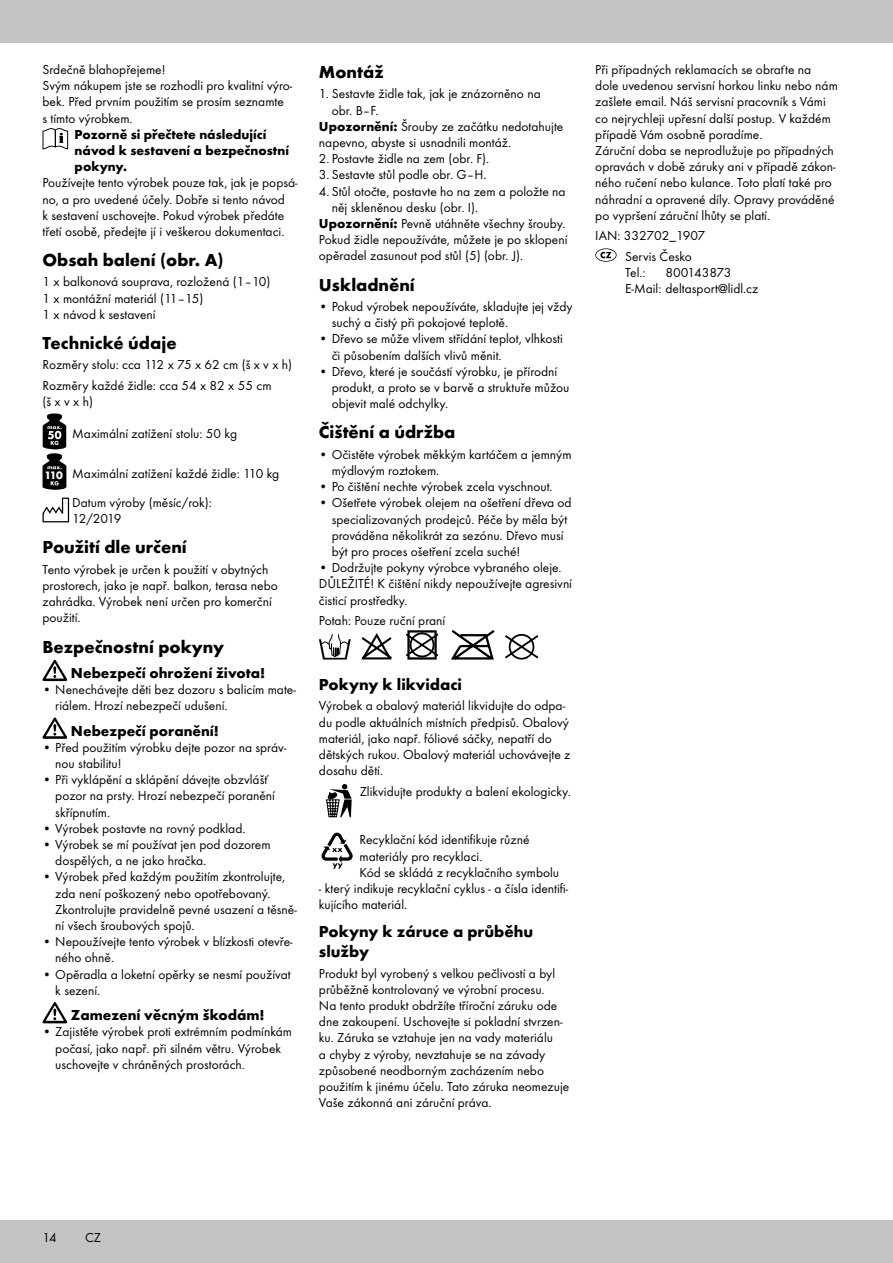
<style>
.page{position:relative;width:893px;height:1263px;background:#fff}
.page>*{position:absolute;margin:0;border:0;box-sizing:border-box;transform-origin:0 0}
.t1{font:700 18px "Futura TOT";color:#000}
.t2{font:700 16.5px/19.8px "Futura TOT";color:#000}
.t3{font:700 15px "Futura TOT";color:#000}
.t4{font:13.5px/16.2px "Futura TOT Boo";color:#000}
.t5{font:700 13.5px/16.2px "Futura TOT";color:#000}
.s1{font-family:"Futura TOT";font-weight:700;font-size:11.25px;color:#fff}
.s2{font-family:"Futura TOT";font-weight:700}
</style>
<div class="page">
<div style="left:0;top:1220px;width:893px;height:43px;background:#c5c4c4"></div>
<div style="left:0;top:0;width:893px;height:43px;background:#c5c4c4"></div>
<svg style="left:43px;top:128px;width:25px;height:21px"></svg>
<svg style="left:43px;top:413px;width:23px;height:77px"></svg>
<svg style="left:43px;top:498px;width:26px;height:24px"></svg>
<svg style="left:43px;top:660px;width:24px;height:21px"></svg>
<svg style="left:43px;top:717px;width:24px;height:22px"></svg>
<svg style="left:43px;top:1002px;width:24px;height:21px"></svg>
<svg style="left:361px;top:633px;width:31px;height:27px"></svg>
<svg style="left:405px;top:630px;width:34px;height:30px"></svg>
<svg style="left:451px;top:630px;width:44px;height:30px"></svg>
<svg style="left:505px;top:634px;width:33px;height:26px"></svg>
<svg style="left:319px;top:634px;width:32px;height:26px"></svg>
<svg style="left:326px;top:784px;width:26px;height:33px"></svg>
<svg style="left:321px;top:833px;width:32px;height:36px"></svg>
<svg style="left:595px;top:248px;width:22px;height:14px"></svg>
<p class="t4" style="left:43px;top:61px;width:251px">Srdečně blahopřejeme!<br>Svým nákupem jste se rozhodli pro kvalitní výro&shy;bek. Před prvním použitím se prosím seznamte<br>s tímto výrobkem.</p>
<p class="t5" style="left:75px;top:126px;width:216px">Pozorně si přečtete následující návod k sestavení a bezpečnostní pokyny.</p>
<p class="t4" style="left:43px;top:175px;width:257px">Používejte tento výrobek pouze tak, jak je popsá&shy;no, a pro uvedené účely. Dobře si tento návod<br>k sestavení uschovejte. Pokud výrobek předáte třetí osobě, předejte jí i veškerou dokumentaci.</p>
<h1 class="t1" style="left:43px;top:249px;width:183px">Obsah balení (obr. A)</h1>
<p class="t4" style="left:43px;top:274px;width:230px">1 x balkonová souprava, rozložená (1–10)<br>1 x montážní materiál (11–15)<br>1 x návod k sestavení</p>
<h1 class="t1" style="left:43px;top:332px;width:136px">Technické údaje</h1>
<p class="t4" style="left:43px;top:355px;width:251px;line-height:20.4px">Rozměry stolu: cca 112 x 75 x 62 cm (š x v x h)<br>Rozměry každé židle: cca 54 x 82 x 55 cm</p>
<p class="t4" style="left:43px;top:393px;width:52px">(šxvxh)</p>
<p class="t4" style="left:72px;top:425px;width:166px">Maximální zatížení stolu: 50 kg</p>
<p class="t4" style="left:72px;top:459px;width:208px;line-height:29px;text-indent:-28px"><span class="s1">110</span> Maximální zatížení každé židle: 110 kg<br>Datum výroby (měsíc/rok):</p>
<p class="t4" style="left:72px;top:511px;width:51px">12/2019</p>
<h1 class="t1" style="left:43px;top:536px;width:146px">Použití dle určení</h1>
<p class="t4" style="left:43px;top:561px;width:237px">Tento výrobek je určen k použití v obytných prostorech, jako je např. balkon, terasa nebo zahrádka. Výrobek není určen pro komerční použití.</p>
<h1 class="t1" style="left:43px;top:635px;width:183px">Bezpečnostní pokyny</h1>
<p class="t3" style="left:71px;top:664px;width:196px">Nebezpečí ohrožení života!</p>
<p class="t4" style="left:55px;top:681px;width:242px;text-indent:-13px">• Nenechávejte děti bez dozoru s balicím mate&shy;riálem. Hrozí nebezpečí udušení.</p>
<p class="t3" style="left:71px;top:721px;width:150px">Nebezpečí poranění!</p>
<p class="t4" style="left:55px;top:739px;width:233px;text-indent:-13px">• Před použitím výrobku dejte pozor na správ&shy;nou stabilitu!</p>
<p class="t4" style="left:55px;top:771px;width:221px;text-indent:-13px">• Při vyklápění a sklápění dávejte obzvlášť pozor na prsty. Hrozí nebezpečí poranění skřípnutím.</p>
<p class="t4" style="left:43px;top:820px;width:204px">• Výrobek postavte na rovný podklad.</p>
<p class="t4" style="left:55px;top:836px;width:217px;text-indent:-13px">• Výrobek se mí používat jen pod dozorem dospělých, a ne jako hračka.</p>
<p class="t4" style="left:55px;top:869px;width:243px;text-indent:-13px">• Výrobek před každým použitím zkontrolujte, zda není poškozený nebo opotřebovaný.<br>Zkontrolujte pravidelně pevné usazení a těsně&shy;ní všech šroubových spojů.</p>
<p class="t4" style="left:55px;top:933px;width:239px;text-indent:-13px">• Nepoužívejte tento výrobek v blízkosti otevře&shy;ného ohně.</p>
<p class="t4" style="left:55px;top:966px;width:237px;text-indent:-13px">• Opěradla a loketní opěrky se nesmí používat k sezení.</p>
<p class="t3" style="left:71px;top:1006px;width:195px">Zamezení věcným škodám!</p>
<p class="t4" style="left:55px;top:1024px;width:238px;text-indent:-13px">• Zajistěte výrobek proti extrémním podmínkám počasí, jako např. při silném větru. Výrobek uschovejte v chráněných prostorách.</p>
<h1 class="t1" style="left:319px;top:61px;width:66px">Montáž</h1>
<p class="t4" style="left:319px;top:86px;width:223px">1. Sestavte židle tak, jak je znázorněno na</p>
<p class="t4" style="left:332px;top:102px;width:48px">obr. B–F.</p>
<p class="t4" style="left:319px;top:118px;width:246px"><span class="s2">Upozornění:</span> Šrouby ze začátku nedotahujte</p>
<p class="t4" style="left:319px;top:134px;width:194px">napevno, abyste si usnadnili montáž.</p>
<p class="t4" style="left:319px;top:151px;width:172px">2. Postavte židle na zem (obr. F).</p>
<p class="t4" style="left:319px;top:167px;width:169px">3. Sestavte stůl podle obr. G–H.</p>
<p class="t4" style="left:319px;top:183px;width:248px">4. Stůl otočte, postavte ho na zem a položte na</p>
<p class="t4" style="left:332px;top:199px;width:148px">něj skleněnou desku (obr. I).</p>
<p class="t4" style="left:319px;top:215px;width:248px"><span class="s2">Upozornění:</span> Pevně utáhněte všechny šrouby.</p>
<p class="t4" style="left:319px;top:232px;width:250px">Pokud židle nepoužíváte, můžete je po sklopení</p>
<p class="t4" style="left:319px;top:248px;width:206px">opěradel zasunout pod stůl (5) (obr. J).</p>
<h1 class="t1" style="left:319px;top:273px;width:97px">Uskladnění</h1>
<p class="t4" style="left:332px;top:298px;width:242px;text-indent:-13px">• Pokud výrobek nepoužíváte, skladujte jej vždy suchý a čistý při pokojové teplotě.</p>
<p class="t4" style="left:332px;top:331px;width:233px;text-indent:-13px">• Dřevo se může vlivem střídání teplot, vlhkosti či působením dalších vlivů měnit.</p>
<p class="t4" style="left:332px;top:363px;width:239px;text-indent:-13px">• Dřevo, které je součástí výrobku, je přírodní produkt, a proto se v barvě a struktuře můžou objevit malé odchylky.</p>
<h1 class="t1" style="left:319px;top:421px;width:138px">Čištění a údržba</h1>
<p class="t4" style="left:332px;top:446px;width:241px;text-indent:-13px">• Očistěte výrobek měkkým kartáčem a jemným mýdlovým roztokem.</p>
<p class="t4" style="left:319px;top:478px;width:235px">• Po čištění nechte výrobek zcela vyschnout.</p>
<p class="t4" style="left:332px;top:495px;width:242px;text-indent:-13px">• Ošetřete výrobek olejem na ošetření dřeva od specializovaných prodejců. Péče by měla být prováděna několikrát za sezónu. Dřevo musí být pro proces ošetření zcela suché!</p>
<p class="t4" style="left:319px;top:559px;width:255px">• Dodržujte pokyny výrobce vybraného oleje.<br>DŮLEŽITÉ! K čištění nikdy nepoužívejte agresivní čisticí prostředky.</p>
<p class="t4" style="left:319px;top:612px;width:128px">Potah: Pouze ruční praní</p>
<p class="t2" style="left:319px;top:674px;width:145px">Pokyny k likvidaci</p>
<p class="t4" style="left:319px;top:698px;width:253px">Výrobek a obalový materiál likvidujte do odpa&shy;du podle aktuálních místních předpisů. Obalový materiál, jako např. fóliové sáčky, nepatří do dětských rukou. Obalový materiál uchovávejte z dosahu dětí.</p>
<p class="t4" style="left:360px;top:783px;width:213px">Zlikvidujte produkty a balení ekologicky.</p>
<p class="t4" style="left:359px;top:832px;width:201px">Recyklační kód identifikuje různé materiály pro recyklaci.<br>Kód se skládá z recyklačního symbolu</p>
<p class="t4" style="left:319px;top:880px;width:251px">- který indikuje recyklační cyklus - a čísla identifi&shy;kujícího materiál.</p>
<p class="t2" style="left:319px;top:922px;width:216px">Pokyny k záruce a průběhu služby</p>
<p class="t4" style="left:319px;top:965px;width:252px">Produkt byl vyrobený s velkou pečlivostí a byl průběžně kontrolovaný ve výrobní procesu.<br>Na tento produkt obdržíte tříroční záruku ode dne zakoupení. Uschovejte si pokladní stvrzen&shy;ku. Záruka se vztahuje jen na vady materiálu<br>a chyby z výroby, nevztahuje se na závady způsobené neodborným zacházením nebo použitím k jinému účelu. Tato záruka neomezuje Vaše zákonná ani záruční práva.</p>
<p class="t4" style="left:595px;top:61px;width:244px">Při případných reklamacích se obraťte na dole uvedenou servisní horkou linku nebo nám zašlete email. Náš servisní pracovník s Vámi co nejrychleji upřesní další postup. V každém případě Vám osobně poradíme.<br>Záruční doba se neprodlužuje po případných opravách v době záruky ani v případě zákon&shy;ného ručení nebo kulance. Toto platí také pro náhradní a opravené díly. Opravy prováděné po vypršení záruční lhůty se platí.</p>
<p class="t4" style="left:625px;top:225px;width:82px;line-height:20.4px;text-indent:-30px">IAN: 332702_1907<br>Servis Česko</p>
<p class="t4" style="left:625px;top:264px;width:22px">Tel.:</p>
<p class="t4" style="left:625px;top:264px;width:135px;text-indent:40px">800143873<br>E-Mail: deltasport@lidl.cz</p>
<p class="t4" style="left:43px;top:1229px;width:16px">14</p>
<p class="t4" style="left:85px;top:1229px;width:17px">CZ</p>
</div>
